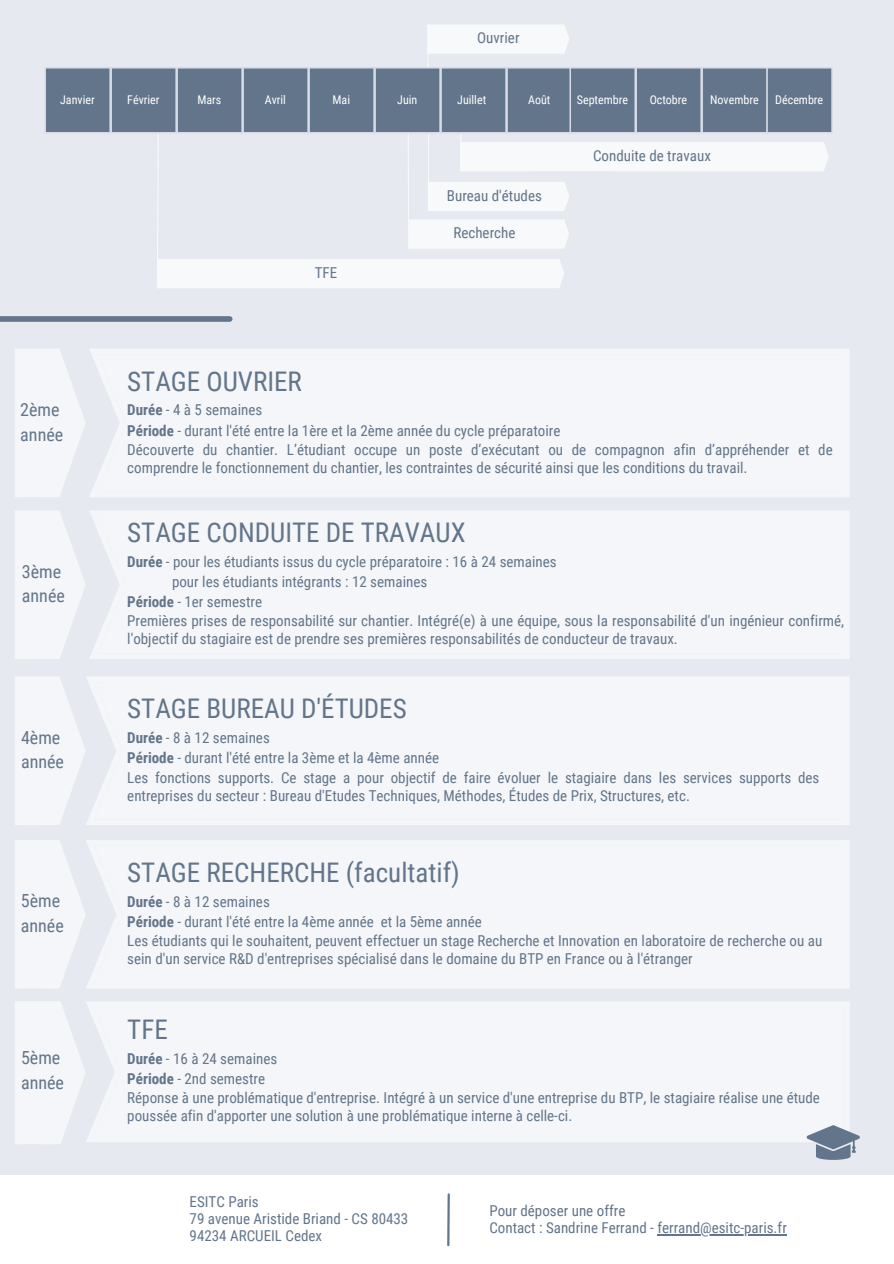
<style>
.page{position:relative;width:894px;height:1264px;background:#fff}
.page>*{position:absolute;margin:0;border:0;box-sizing:border-box;transform-origin:0 0}
.t1{font:27px "Roboto Condensed";color:#62758a}
.t2{font:18px/24.8px "Roboto Condensed";color:#62758a}
.t3{font:15px/18px "Roboto Condensed";color:#62758a}
.t4{font:12px "Roboto Condensed";color:#fff}
.s1{font-weight:700}
</style>
<div class="page">
<div style="left:0;top:0;width:893px;height:1174px;background:#e6e9f0"></div>
<div style="left:90px;top:349px;width:759px;height:148px;background:#f5f6f9"></div>
<div style="left:90px;top:511px;width:759px;height:148px;background:#f5f6f9"></div>
<div style="left:86px;top:677px;width:763px;height:148px;background:#f5f6f9"></div>
<div style="left:86px;top:840px;width:763px;height:148px;background:#f5f6f9"></div>
<div style="left:86px;top:1002px;width:763px;height:140px;background:#f5f6f9"></div>
<svg style="left:15px;top:511px;width:70px;height:148px"></svg>
<svg style="left:15px;top:1001px;width:70px;height:143px"></svg>
<svg style="left:15px;top:840px;width:70px;height:148px"></svg>
<svg style="left:15px;top:677px;width:70px;height:148px"></svg>
<svg style="left:15px;top:349px;width:70px;height:148px"></svg>
<svg style="left:806px;top:1125px;width:54px;height:34px"></svg>
<div style="left:0;top:316px;width:230px;height:6px;background:#62758a"></div>
<div style="left:45px;top:68px;width:65px;height:65px;background:#62758a"></div>
<hr style="left:44px;top:69px;width:2px;height:63px;background:#d6dbe7">
<hr style="left:109px;top:69px;width:2px;height:63px;background:#d6dbe7">
<hr style="left:46px;top:132px;width:63px;height:1px;background:#d6dbe7">
<hr style="left:46px;top:67px;width:63px;height:2px;background:#d6dbe7">
<div style="left:111px;top:68px;width:65px;height:65px;background:#62758a"></div>
<hr style="left:110px;top:69px;width:2px;height:63px;background:#d6dbe7">
<hr style="left:175px;top:69px;width:2px;height:63px;background:#d6dbe7">
<hr style="left:112px;top:132px;width:63px;height:1px;background:#d6dbe7">
<hr style="left:112px;top:67px;width:63px;height:2px;background:#d6dbe7">
<div style="left:177px;top:68px;width:65px;height:65px;background:#62758a"></div>
<hr style="left:176px;top:69px;width:2px;height:63px;background:#d6dbe7">
<hr style="left:241px;top:69px;width:2px;height:63px;background:#d6dbe7">
<hr style="left:178px;top:67px;width:63px;height:2px;background:#d6dbe7">
<div style="left:243px;top:68px;width:65px;height:65px;background:#62758a"></div>
<hr style="left:242px;top:69px;width:2px;height:63px;background:#d6dbe7">
<hr style="left:307px;top:69px;width:2px;height:63px;background:#d6dbe7">
<hr style="left:244px;top:67px;width:63px;height:2px;background:#d6dbe7">
<div style="left:309px;top:68px;width:65px;height:65px;background:#62758a"></div>
<hr style="left:308px;top:69px;width:2px;height:63px;background:#d6dbe7">
<hr style="left:373px;top:69px;width:2px;height:63px;background:#d6dbe7">
<hr style="left:310px;top:67px;width:63px;height:2px;background:#d6dbe7">
<div style="left:441px;top:68px;width:65px;height:65px;background:#62758a"></div>
<hr style="left:440px;top:69px;width:1px;height:63px;background:#d6dbe7">
<hr style="left:505px;top:69px;width:1px;height:63px;background:#d6dbe7">
<hr style="left:441px;top:67px;width:64px;height:2px;background:#d6dbe7">
<div style="left:507px;top:68px;width:65px;height:65px;background:#62758a"></div>
<hr style="left:506px;top:69px;width:1px;height:63px;background:#d6dbe7">
<hr style="left:507px;top:67px;width:64px;height:2px;background:#d6dbe7">
<div style="left:570px;top:68px;width:65px;height:65px;background:#62758a"></div>
<hr style="left:569px;top:69px;width:2px;height:63px;background:#d6dbe7">
<hr style="left:634px;top:69px;width:1px;height:63px;background:#d6dbe7">
<hr style="left:571px;top:67px;width:63px;height:2px;background:#d6dbe7">
<div style="left:636px;top:68px;width:65px;height:65px;background:#62758a"></div>
<hr style="left:635px;top:69px;width:1px;height:63px;background:#d6dbe7">
<hr style="left:700px;top:69px;width:1px;height:63px;background:#d6dbe7">
<hr style="left:636px;top:67px;width:64px;height:2px;background:#d6dbe7">
<div style="left:702px;top:68px;width:65px;height:65px;background:#62758a"></div>
<hr style="left:701px;top:69px;width:1px;height:63px;background:#d6dbe7">
<hr style="left:702px;top:67px;width:64px;height:2px;background:#d6dbe7">
<div style="left:766px;top:68px;width:65px;height:65px;background:#62758a"></div>
<hr style="left:766px;top:69px;width:1px;height:63px;background:#d6dbe7">
<hr style="left:831px;top:69px;width:1px;height:63px;background:#d6dbe7">
<hr style="left:767px;top:67px;width:64px;height:2px;background:#d6dbe7">
<div style="left:428px;top:25px;width:141px;height:29px;background:#f8f9fb"></div>
<hr style="left:427px;top:25px;width:1px;height:58px;background:#fff">
<div style="left:375px;top:68px;width:65px;height:65px;background:#62758a"></div>
<hr style="left:374px;top:69px;width:2px;height:63px;background:#d6dbe7">
<hr style="left:439px;top:69px;width:1px;height:63px;background:#d6dbe7">
<hr style="left:376px;top:67px;width:63px;height:2px;background:#d6dbe7">
<svg style="left:157px;top:126px;width:675px;height:163px"></svg>
<hr style="left:447px;top:1194px;width:2px;height:51px;background:#62758a">
<hr style="left:657px;top:1234px;width:129px;height:1px;background:#62758a">
<p class="t3" style="left:477px;top:29px;width:44px">Ouvrier</p>
<p class="t4" style="left:60px;top:92px;width:36px">Janvier</p>
<p class="t4" style="left:127px;top:92px;width:34px">Février</p>
<p class="t4" style="left:197px;top:92px;width:25px">Mars</p>
<p class="t4" style="left:265px;top:92px;width:23px">Avril</p>
<p class="t4" style="left:332px;top:92px;width:19px">Mai</p>
<p class="t4" style="left:397px;top:92px;width:22px">Juin</p>
<p class="t4" style="left:457px;top:92px;width:31px">Juillet</p>
<p class="t4" style="left:528px;top:92px;width:24px">Août</p>
<p class="t4" style="left:576px;top:92px;width:53px">Septembre</p>
<p class="t4" style="left:649px;top:92px;width:39px">Octobre</p>
<p class="t4" style="left:710px;top:92px;width:50px">Novembre</p>
<p class="t4" style="left:775px;top:92px;width:49px">Décembre</p>
<p class="t2" style="left:20px;top:397px;width:44px">2ème année</p>
<p class="t2" style="left:22px;top:559px;width:44px">3ème année</p>
<p class="t2" style="left:21px;top:725px;width:44px">4ème année</p>
<p class="t2" style="left:21px;top:888px;width:44px">5ème année</p>
<p class="t2" style="left:21px;top:1045px;width:44px">5ème année</p>
<p class="t3" style="left:315px;top:264px;width:24px">TFE</p>
<p class="t3" style="left:447px;top:186px;width:96px">Bureau d'études</p>
<p class="t3" style="left:453px;top:224px;width:63px">Recherche</p>
<p class="t3" style="left:593px;top:147px;width:119px">Conduite de travaux</p>
<p class="t1" style="left:127px;top:365px;width:176px">STAGE OUVRIER</p>
<p class="t3" style="left:127px;top:401px;width:136px"><span class="s1">Durée</span> - 4 à 5 semaines</p>
<p class="t3" style="left:127px;top:421px;width:434px"><span class="s1">Période</span> - durant l'été entre la 1ère et la 2ème année du cycle préparatoire</p>
<p class="t3" style="left:127px;top:440px;width:706px">Découverte du chantier. L’étudiant occupe un poste d’exécutant ou de compagnon afin d’appréhender et de comprendre le fonctionnement du chantier, les contraintes de sécurité ainsi que les conditions du travail.</p>
<p class="t1" style="left:127px;top:517px;width:339px">STAGE CONDUITE DE TRAVAUX</p>
<p class="t3" style="left:127px;top:552px;width:430px"><span class="s1">Durée</span> - pour les étudiants issus du cycle préparatoire : 16 à 24 semaines</p>
<p class="t3" style="left:172px;top:573px;width:257px">pour les étudiants intégrants : 12 semaines</p>
<p class="t3" style="left:127px;top:593px;width:136px"><span class="s1">Période</span> - 1er semestre</p>
<p class="t3" style="left:127px;top:612px;width:718px">Premières prises de responsabilité sur chantier. Intégré(e) à une équipe, sous la responsabilité d'un ingénieur confirmé, l'objectif du stagiaire est de prendre ses premières responsabilités de conducteur de travaux.</p>
<p class="t1" style="left:127px;top:693px;width:281px">STAGE BUREAU D'ÉTUDES</p>
<p class="t3" style="left:127px;top:729px;width:144px"><span class="s1">Durée</span> - 8 à 12 semaines</p>
<p class="t3" style="left:127px;top:749px;width:313px"><span class="s1">Période</span> - durant l'été entre la 3ème et la 4ème année</p>
<p class="t3" style="left:127px;top:768px;width:693px">Les fonctions supports. Ce stage a pour objectif de faire évoluer le stagiaire dans les services supports des entreprises du secteur : Bureau d'Etudes Techniques, Méthodes, Études de Prix, Structures, etc.</p>
<p class="t1" style="left:127px;top:856px;width:334px">STAGE RECHERCHE (facultatif)</p>
<p class="t3" style="left:127px;top:892px;width:144px"><span class="s1">Durée</span> - 8 à 12 semaines</p>
<p class="t3" style="left:127px;top:912px;width:356px"><span class="s1">Période</span> - durant l'été entre la 4ème année et la 5ème année</p>
<p class="t3" style="left:127px;top:932px;width:696px">Les étudiants qui le souhaitent, peuvent effectuer un stage Recherche et Innovation en laboratoire de recherche ou au sein d'un service R&amp;D d'entreprises spécialisé dans le domaine du BTP en France ou à l'étranger</p>
<p class="t1" style="left:127px;top:1013px;width:42px">TFE</p>
<p class="t3" style="left:127px;top:1049px;width:151px"><span class="s1">Durée</span> - 16 à 24 semaines</p>
<p class="t3" style="left:127px;top:1069px;width:139px"><span class="s1">Période</span> - 2nd semestre</p>
<p class="t3" style="left:127px;top:1089px;width:694px">Réponse à une problématique d'entreprise. Intégré à un service d'une entreprise du BTP, le stagiaire réalise une étude poussée afin d'apporter une solution à une problématique interne à celle-ci.</p>
<p class="t3" style="left:190px;top:1193px;width:71px">ESITC Paris</p>
<p class="t3" style="left:190px;top:1210px;width:220px">79 avenue Aristide Briand - CS 80433</p>
<p class="t3" style="left:190px;top:1226px;width:134px">94234 ARCUEIL Cedex</p>
<p class="t3" style="left:489px;top:1202px;width:137px">Pour déposer une offre</p>
<p class="t3" style="left:489px;top:1219px;width:299px">Contact : Sandrine Ferrand - ferrand@esitc-paris.fr</p>
</div>
